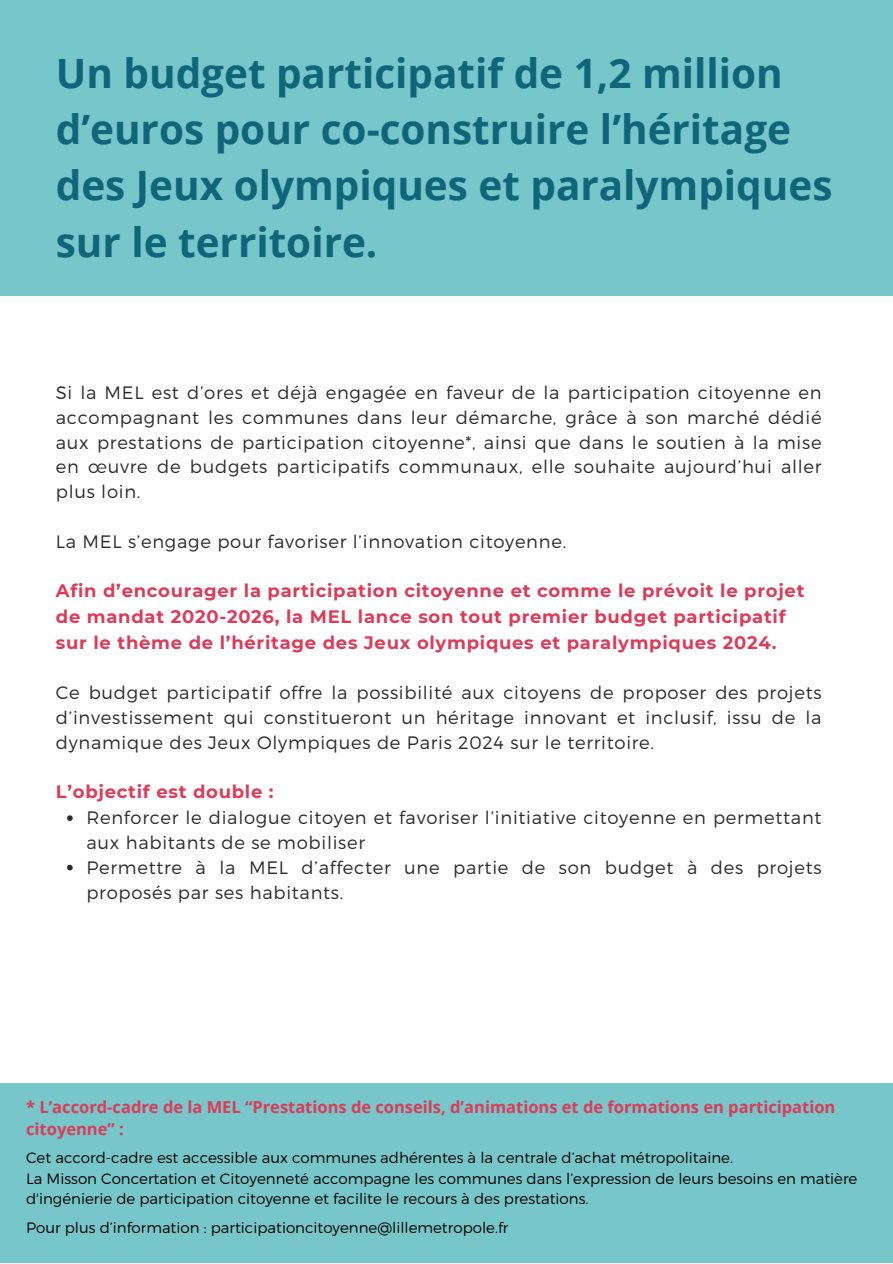
<style>
.page{position:relative;width:893px;height:1264px;background:#fff}
.page>*{position:absolute;margin:0;border:0;box-sizing:border-box;transform-origin:0 0}
.t1{font:700 40.5px/56.2px "Open Sans";color:#106579}
.t2{font:300 18px/24.8px "Montserrat";letter-spacing:.04em;color:#2a2a2a}
.t3{font:700 18px/25.8px "Montserrat";letter-spacing:.04em;color:#dd3b58}
.t4{font:700 16.5px/22.5px "Open Sans";color:#dd3b58}
.t5{font:300 15px/20.5px "Montserrat";color:#000}
</style>
<div class="page">
<div style="left:0;top:0;width:892px;height:295px;background:#76c6ca"></div>
<svg style="left:67px;top:815px;width:6px;height:6px"></svg>
<svg style="left:67px;top:864px;width:6px;height:6px"></svg>
<div style="left:0;top:1083px;width:892px;height:179px;background:#76c6ca"></div>
<p class="t1" style="left:56px;top:44px;width:778px">Un budget participatif de 1,2 million d’euros pour co-construire l’héritage des Jeux olympiques et paralympiques sur le territoire.</p>
<p class="t2" style="left:56px;top:379px;width:767px;text-align:justify">Si la MEL est d’ores et déjà engagée en faveur de la participation citoyenne en accompagnant les communes dans leur démarche, grâce à son marché dédié aux prestations de participation citoyenne*, ainsi que dans le soutien à la mise en œuvre de budgets participatifs communaux, elle souhaite aujourd’hui aller plus loin.</p>
<p class="t2" style="left:56px;top:528px;width:512px">La MEL s’engage pour favoriser l’innovation citoyenne.</p>
<p class="t3" style="left:56px;top:578px;width:750px">Afin d’encourager la participation citoyenne et comme le prévoit le projet de mandat 2020-2026, la MEL lance son tout premier budget participatif sur le thème de l’héritage des Jeux olympiques et paralympiques 2024.</p>
<p class="t2" style="left:56px;top:679px;width:767px;text-align:justify">Ce budget participatif offre la possibilité aux citoyens de proposer des projets d’investissement qui constitueront un héritage innovant et inclusif, issu de la dynamique des Jeux Olympiques de Paris 2024 sur le territoire.</p>
<p class="t3" style="left:56px;top:779px;width:219px">L’objectif est double :</p>
<p class="t2" style="left:86px;top:804px;width:736px">Renforcer le dialogue citoyen et favoriser l’initiative citoyenne en permettant aux habitants de se mobiliser</p>
<p class="t2" style="left:86px;top:854px;width:736px">Permettre à la MEL d’affecter une partie de son budget à des projets proposés par ses habitants.</p>
<p class="t4" style="left:26px;top:1095px;width:810px">* L’accord-cadre de la MEL “Prestations de conseils, d’animations et de formations en participation citoyenne” :</p>
<p class="t5" style="left:26px;top:1146px;width:708px">Cet accord-cadre est accessible aux communes adhérentes à la centrale d’achat métropolitaine.</p>
<p class="t5" style="left:26px;top:1167px;width:832px">La Misson Concertation et Citoyenneté accompagne les communes dans l’expression de leurs besoins en matière d'ingénierie de participation citoyenne et facilite le recours à des prestations.</p>
<p class="t5" style="left:26px;top:1216px;width:484px">Pour plus d’information : participationcitoyenne@lillemetropole.fr</p>
</div>
